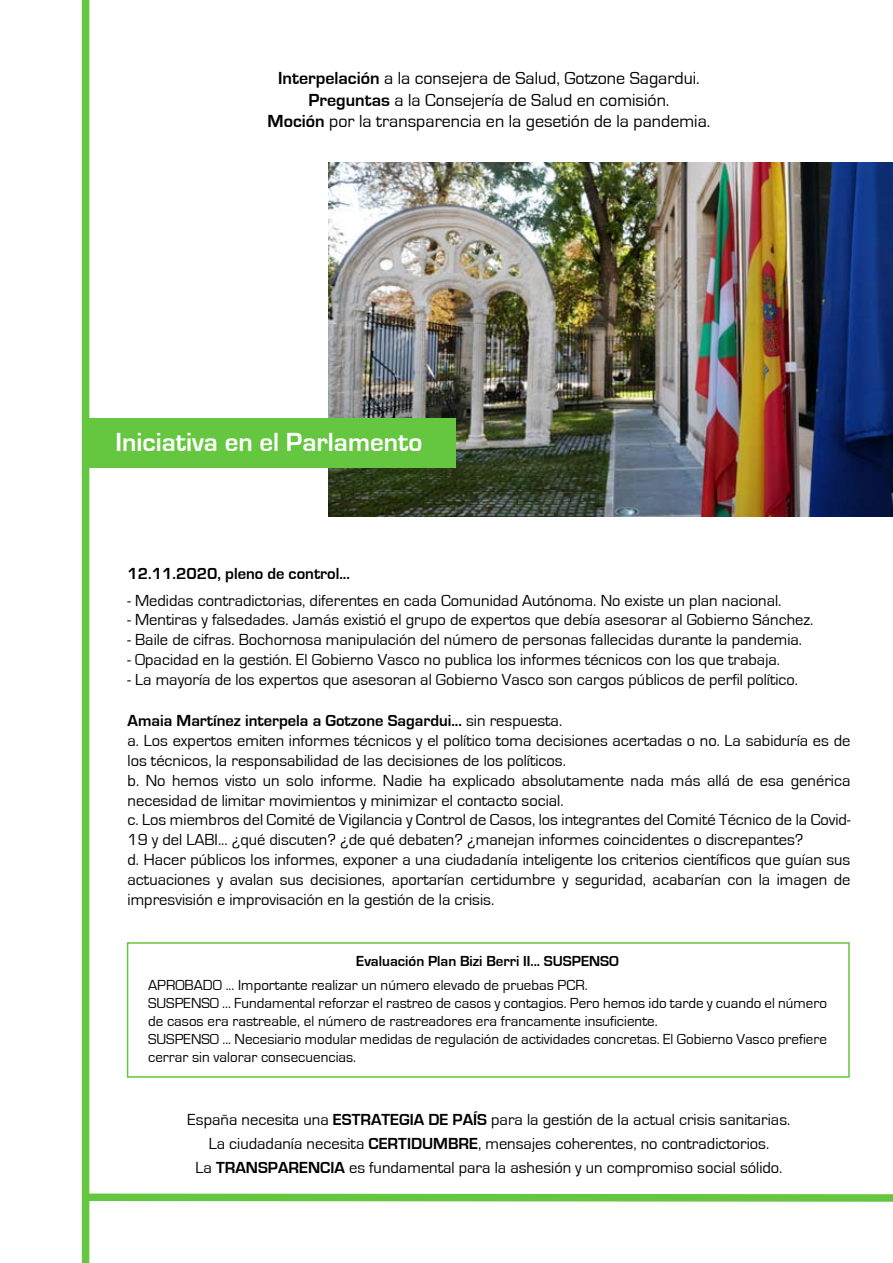
<style>
.page{position:relative;width:893px;height:1263px;background:#fff}
.page>*{position:absolute;margin:0;border:0;box-sizing:border-box;transform-origin:0 0}
.t1{font:700 27px "Eurostile";color:#fff}
.t2{font:18px/21.6px "Eurostile";color:#000;text-align:center}
.t3{font:16.5px/19.8px "Eurostile";color:#000}
.t4{font:700 16.5px "Eurostile";color:#000}
.t5{font:15px/18px "Eurostile";color:#000}
.t6{font:700 15px "Eurostile";color:#000}
.s1{font-weight:700}
</style>
<div class="page">
<div style="left:82px;top:0;width:7px;height:1263px;background:#65c63f"></div>
<img style="left:329px;top:163px;width:564px;height:354px">
<div style="left:85px;top:418px;width:370px;height:50px;background:#65c63f"></div>
<div style="left:127px;top:942px;width:723px;height:136px;border:2px solid #65c63f"></div>
<svg style="left:81px;top:1190px;width:812px;height:15px"></svg>
<p class="t2" style="left:268px;top:68px;width:444px"><span class="s1">Interpelación</span> a la consejera de Salud, Gotzone Sagardui.<br><span class="s1">Preguntas</span> a la Consejería de Salud en comisión.<br><span class="s1">Moción</span> por la transparencia en la gesetión de la pandemia.</p>
<h1 class="t1" style="left:116px;top:428px;width:308px">Iniciativa en el Parlamento</h1>
<p class="t4" style="left:128px;top:564px;width:224px">12.11.2020, pleno de control...</p>
<p class="t3" style="left:128px;top:591px;width:655px">- Medidas contradictorias, diferentes en cada Comunidad Autónoma. No existe un plan nacional.</p>
<p class="t3" style="left:128px;top:610px;width:687px">- Mentiras y falsedades. Jamás existió el grupo de expertos que debía asesorar al Gobierno Sánchez.</p>
<p class="t3" style="left:128px;top:630px;width:676px">- Baile de cifras. Bochornosa manipulación del número de personas fallecidas durante la pandemia.</p>
<p class="t3" style="left:128px;top:650px;width:654px">- Opacidad en la gestión. El Gobierno Vasco no publica los informes técnicos con los que trabaja.</p>
<p class="t3" style="left:128px;top:670px;width:672px">- La mayoría de los expertos que asesoran al Gobierno Vasco son cargos públicos de perfil político.</p>
<p class="t3" style="left:128px;top:711px;width:724px"><span class="s1">Amaia Martínez interpela a Gotzone Sagardui...</span> sin respuesta.<br>a. Los expertos emiten informes técnicos y el político toma decisiones acertadas o no. La sabiduría es de los técnicos, la responsabilidad de las decisiones de los políticos.<br>b. No hemos visto un solo informe. Nadie ha explicado absolutamente nada más allá de esa genérica necesidad de limitar movimientos y minimizar el contacto social.<br>c. Los miembros del Comité de Vigilancia y Control de Casos, los integrantes del Comité Técnico de la Covid-19 y del LABI... ¿qué discuten? ¿de qué debaten? ¿manejan informes coincidentes o discrepantes?<br>d. Hacer públicos los informes, exponer a una ciudadanía inteligente los criterios científicos que guían sus actuaciones y avalan sus decisiones, aportarían certidumbre y seguridad, acabarían con la imagen de impresvisión e improvisación en la gestión de la crisis.</p>
<p class="t6" style="left:356px;top:953px;width:264px">Evaluación Plan Bizi Berri II... SUSPENSO</p>
<p class="t5" style="left:148px;top:976px;width:680px">APROBADO ... Importante realizar un número elevado de pruebas PCR.<br>SUSPENSO ... Fundamental reforzar el rastreo de casos y contagios. Pero hemos ido tarde y cuando el número de casos era rastreable, el número de rastreadores era francamente insuficiente.<br>SUSPENSO ... Necesiario modular medidas de regulación de actividades concretas. El Gobierno Vasco prefiere cerrar sin valorar consecuencias.</p>
<p class="t3" style="left:188px;top:1108px;width:604px;line-height:24px;text-align:center">España necesita una <span class="s1">ESTRATEGIA DE PAÍS</span> para la gestión de la actual crisis sanitarias.<br>La ciudadanía necesita <span class="s1">CERTIDUMBRE</span>, mensajes coherentes, no contradictorios.<br>La <span class="s1">TRANSPARENCIA</span> es fundamental para la ashesión y un compromiso social sólido.</p>
</div>
